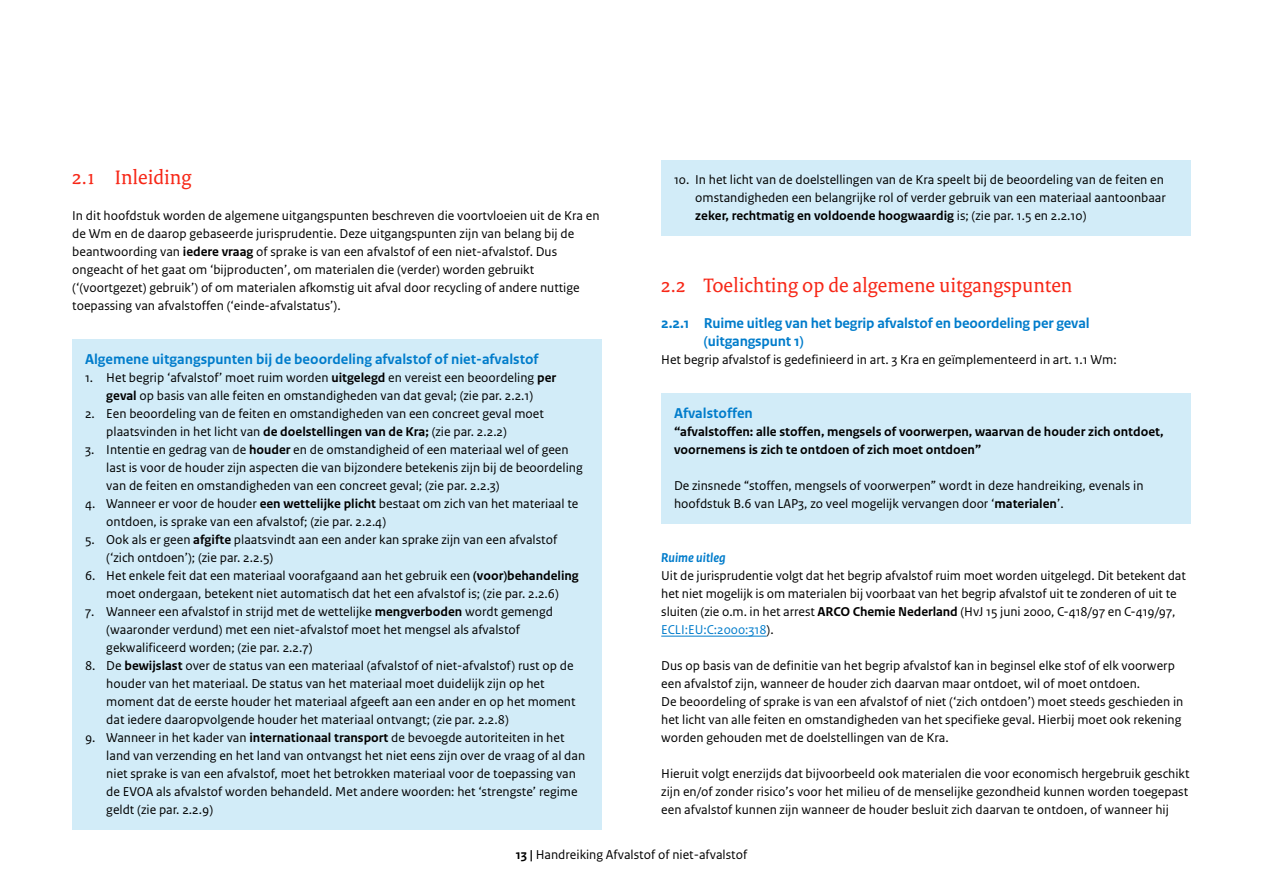
<style>
.page{position:relative;width:1263px;height:893px;background:#fff}
.page>*{position:absolute;margin:0;border:0;box-sizing:border-box;transform-origin:0 0}
.H3_04_RO_Paragraafkop_Serif{font:21px "Rijksoverheid Serif";color:#f72717}
.P_20_RO_Kader_Subkop{font:700 15px "Rijksoverheid Sans Text";color:#007ccb}
.H4_05_RO_Alineakop_Sans{font:700 15px/18px "Rijksoverheid Sans Text";letter-spacing:-.01em;color:#007ccb}
.P_10_RO_Broodtekst_Sans{font:13.5px/18px "Rijksoverheid Sans Text";color:#000}
.P_21_RO_Kader_Broodtekst{font:13.5px/18px "Rijksoverheid Sans Text";color:#000}
.P_21_RO_Kader_Broodtekst-2{font:700 13.5px/18px "Rijksoverheid Sans Text";color:#000}
.H4_06_RO_Subalineakop_Sans{font:italic 700 13.5px "Rijksoverheid Sans Text";color:#007ccb}
.s1{font-weight:700}
.s2{color:#007ccb}
</style>
<div class="page">
<div style="left:72px;top:339px;width:530px;height:40px;background:#d2ecf8"></div>
<div style="left:72px;top:358px;width:530px;height:57px;background:#d2ecf8"></div>
<div style="left:72px;top:394px;width:530px;height:57px;background:#d2ecf8"></div>
<div style="left:72px;top:430px;width:530px;height:75px;background:#d2ecf8"></div>
<div style="left:72px;top:484px;width:530px;height:57px;background:#d2ecf8"></div>
<div style="left:72px;top:520px;width:530px;height:57px;background:#d2ecf8"></div>
<div style="left:72px;top:556px;width:530px;height:57px;background:#d2ecf8"></div>
<div style="left:72px;top:592px;width:530px;height:75px;background:#d2ecf8"></div>
<div style="left:72px;top:646px;width:530px;height:93px;background:#d2ecf8"></div>
<div style="left:72px;top:718px;width:530px;height:111px;background:#d2ecf8"></div>
<div style="left:661px;top:160px;width:530px;height:75px;background:#d2ecf8"></div>
<div style="left:661px;top:393px;width:530px;height:40px;background:#d2ecf8"></div>
<div style="left:661px;top:412px;width:530px;height:57px;background:#d2ecf8"></div>
<div style="left:661px;top:466px;width:530px;height:57px;background:#d2ecf8"></div>
<hr style="left:661px;top:636px;width:106px;height:1px;background:#007ccb">
<h3 class="H3_04_RO_Paragraafkop_Serif" style="left:72px;top:164px;width:121px">2.1 Inleiding</h3>
<p class="P_10_RO_Broodtekst_Sans" style="left:72px;top:207px;width:529px">In dit hoofdstuk worden de algemene uitgangspunten beschreven die voortvloeien uit de Kra en de Wm en de daarop gebaseerde jurisprudentie. Deze uitgangspunten zijn van belang bij de beantwoording van <span class="s1">iedere vraag</span> of sprake is van een afvalstof of een niet-afvalstof. Dus ongeacht of het gaat om ‘bijproducten’, om materialen die (verder) worden gebruikt (‘(voortgezet) gebruik’) of om materialen afkomstig uit afval door recycling of andere nuttige toepassing van afvalstoffen (‘einde-afvalstatus’).</p>
<p class="P_20_RO_Kader_Subkop" style="left:85px;top:350px;width:455px">Algemene uitgangspunten bij de beoordeling afvalstof of niet-afvalstof</p>
<p class="P_10_RO_Broodtekst_Sans" style="left:85px;top:369px;width:473px;text-align:center">1. Het begrip ‘afvalstof’ moet ruim worden <span class="s1">uitgelegd</span> en vereist een beoordeling <span class="s1">per geval</span> op basis van alle feiten en omstandigheden van dat geval; (zie par. 2.2.1)</p>
<p class="P_10_RO_Broodtekst_Sans" style="left:106px;top:405px;width:439px;text-indent:-21px">2. Een beoordeling van de feiten en omstandigheden van een concreet geval moet plaatsvinden in het licht van <span class="s1">de doelstellingen van de Kra;</span> (zie par. 2.2.2)</p>
<p class="P_10_RO_Broodtekst_Sans" style="left:106px;top:441px;width:478px;text-indent:-21px">3. Intentie en gedrag van de <span class="s1">houder</span> en de omstandigheid of een materiaal wel of geen last is voor de houder zijn aspecten die van bijzondere betekenis zijn bij de beoordeling van de feiten en omstandigheden van een concreet geval; (zie par. 2.2.3)</p>
<p class="P_10_RO_Broodtekst_Sans" style="left:106px;top:495px;width:474px;text-indent:-21px">4. Wanneer er voor de houder <span class="s1">een wettelijke plicht</span> bestaat om zich van het materiaal te ontdoen, is sprake van een afvalstof; (zie par. 2.2.4)</p>
<p class="P_10_RO_Broodtekst_Sans" style="left:106px;top:531px;width:452px;text-indent:-21px">5. Ook als er geen <span class="s1">afgifte</span> plaatsvindt aan een ander kan sprake zijn van een afvalstof (‘zich ontdoen’); (zie par. 2.2.5)</p>
<p class="P_10_RO_Broodtekst_Sans" style="left:85px;top:567px;width:495px;text-align:center">6. Het enkele feit dat een materiaal voorafgaand aan het gebruik een <span class="s1">(voor)behandeling </span>moet ondergaan, betekent niet automatisch dat het een afvalstof is; (zie par. 2.2.6)</p>
<p class="P_10_RO_Broodtekst_Sans" style="left:106px;top:603px;width:448px;text-indent:-21px">7. Wanneer een afvalstof in strijd met de wettelijke <span class="s1">mengverboden</span> wordt gemengd (waaronder verdund) met een niet-afvalstof moet het mengsel als afvalstof gekwalificeerd worden; (zie par. 2.2.7)</p>
<p class="P_10_RO_Broodtekst_Sans" style="left:106px;top:657px;width:471px;text-indent:-21px">8. De <span class="s1">bewijslast</span> over de status van een materiaal (afvalstof of niet-afvalstof) rust op de houder van het materiaal. De status van het materiaal moet duidelijk zijn op het moment dat de eerste houder het materiaal afgeeft aan een ander en op het moment dat iedere daaropvolgende houder het materiaal ontvangt; (zie par. 2.2.8)</p>
<p class="P_10_RO_Broodtekst_Sans" style="left:106px;top:729px;width:480px;text-indent:-21px">9. Wanneer in het kader van <span class="s1">internationaal transport</span> de bevoegde autoriteiten in het land van verzending en het land van ontvangst het niet eens zijn over de vraag of al dan niet sprake is van een afvalstof, moet het betrokken materiaal voor de toepassing van de EVOA als afvalstof worden behandeld. Met andere woorden: het ‘strengste’ regime geldt (zie par. 2.2.9)</p>
<p class="P_10_RO_Broodtekst_Sans" style="left:695px;top:171px;width:472px;text-indent:-21px">10. In het licht van de doelstellingen van de Kra speelt bij de beoordeling van de feiten en omstandigheden een belangrijke rol of verder gebruik van een materiaal aantoonbaar <span class="s1">zeker, rechtmatig en voldoende hoogwaardig</span> is; (zie par. 1.5 en 2.2.10)</p>
<h3 class="H3_04_RO_Paragraafkop_Serif" style="left:661px;top:272px;width:413px">2.2 Toelichting op de algemene uitgangspunten</h3>
<p class="H4_05_RO_Alineakop_Sans" style="left:704px;top:314px;width:387px;text-indent:-43px">2.2.1 Ruime uitleg van het begrip afvalstof en beoordeling per geval (uitgangspunt 1)</p>
<p class="P_10_RO_Broodtekst_Sans" style="left:661px;top:351px;width:457px">Het begrip afvalstof is gedefinieerd in art. 3 Kra en geïmplementeerd in art. 1.1 Wm:</p>
<p class="P_20_RO_Kader_Subkop" style="left:674px;top:404px;width:80px">Afvalstoffen</p>
<p class="P_21_RO_Kader_Broodtekst-2" style="left:674px;top:423px;width:491px">“afvalstoffen: alle stoffen, mengsels of voorwerpen, waarvan de houder zich ontdoet, voornemens is zich te ontdoen of zich moet ontdoen”</p>
<p class="P_21_RO_Kader_Broodtekst" style="left:674px;top:477px;width:471px">De zinsnede “stoffen, mengsels of voorwerpen” wordt in deze handreiking, evenals in hoofdstuk B.6 van LAP3, zo veel mogelijk vervangen door ‘<span class="s1">materialen</span>’.</p>
<p class="H4_06_RO_Subalineakop_Sans" style="left:661px;top:550px;width:66px">Ruime uitleg</p>
<p class="P_10_RO_Broodtekst_Sans" style="left:661px;top:567px;width:526px">Uit de jurisprudentie volgt dat het begrip afvalstof ruim moet worden uitgelegd. Dit betekent dat het niet mogelijk is om materialen bij voorbaat van het begrip afvalstof uit te zonderen of uit te sluiten (zie o.m. in het arrest <span class="s1">ARCO Chemie Nederland</span> (HvJ 15 juni 2000, C-418/97 en C-419/97, <span class="s2">ECLI:EU:C:2000:318</span>).</p>
<p class="P_10_RO_Broodtekst_Sans" style="left:661px;top:657px;width:524px">Dus op basis van de definitie van het begrip afvalstof kan in beginsel elke stof of elk voorwerp een afvalstof zijn, wanneer de houder zich daarvan maar ontdoet, wil of moet ontdoen.<br>De beoordeling of sprake is van een afvalstof of niet (‘zich ontdoen’) moet steeds geschieden in het licht van alle feiten en omstandigheden van het specifieke geval. Hierbij moet ook rekening worden gehouden met de doelstellingen van de Kra.</p>
<p class="P_10_RO_Broodtekst_Sans" style="left:661px;top:765px;width:530px;text-align:justify">Hieruit volgt enerzijds dat bijvoorbeeld ook materialen die voor economisch hergebruik geschikt zijn en/of zonder risico’s voor het milieu of de menselijke gezondheid kunnen worden toegepast een afvalstof kunnen zijn wanneer de houder besluit zich daarvan te ontdoen, of wanneer hij</p>
<p class="P_10_RO_Broodtekst_Sans" style="left:516px;top:846px;width:233px"><span class="s1">13 |</span> Handreiking Afvalstof of niet-afvalstof</p>
</div>
